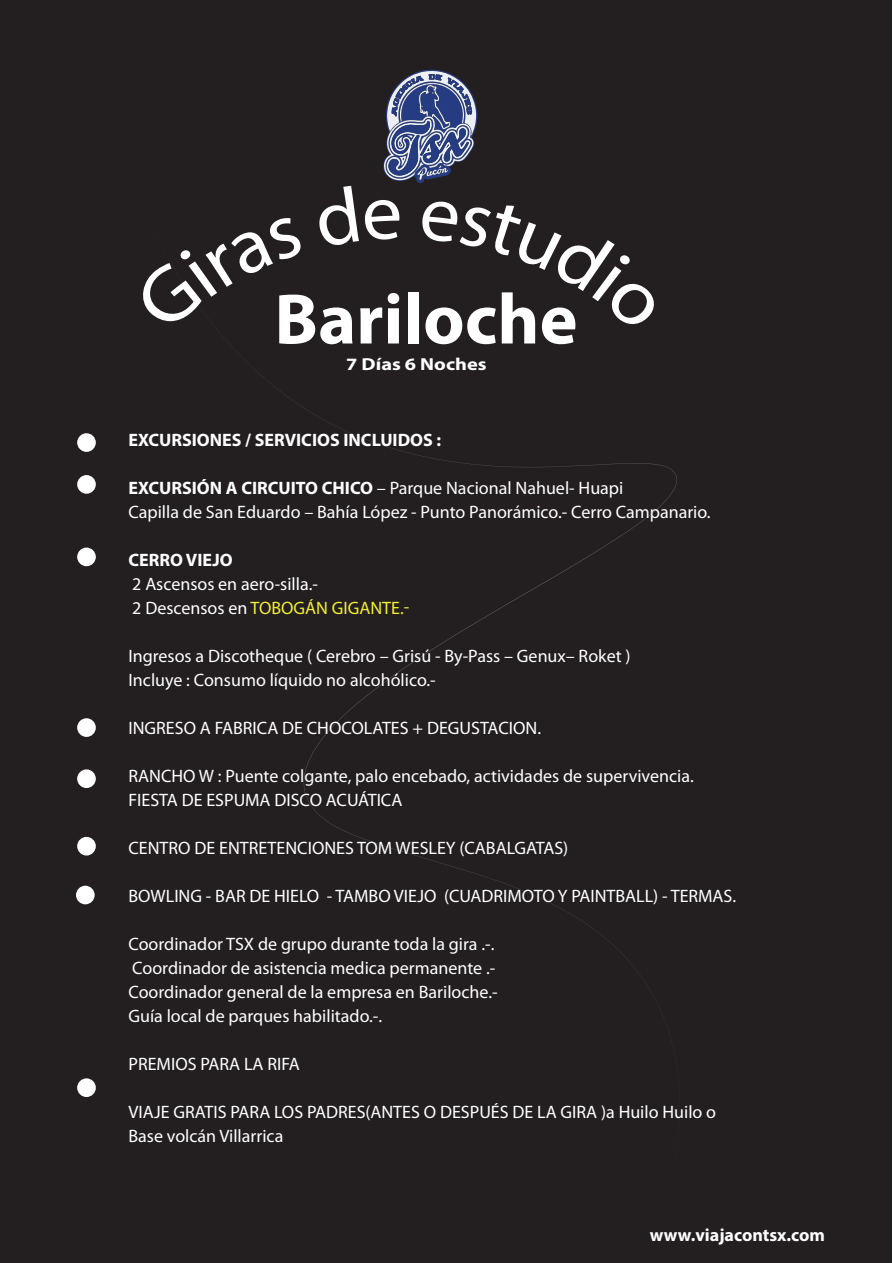
<style>
.page{position:relative;width:893px;height:1263px;background:#fff}
.page>*{position:absolute;margin:0;border:0;box-sizing:border-box;transform-origin:0 0}
.t1{font:700 72px "Myriad Pro";color:#fff}
.t2{font:18px/24px "Myriad Pro";color:#fff}
.t3{font:700 18px "Myriad Pro";color:#fff}
.t4{font:700 17.4px "Myriad Pro";color:#fff;scale:1.17 1}
.s1{font-weight:700}
.s2{color:#f4ed35}
</style>
<div class="page">
<div style="left:0;top:0;width:891px;height:1263px;background:#231f20"></div>
<svg style="left:143px;top:218px;width:158px;height:103px"></svg>
<div style="left:77px;top:433px;width:19px;height:19px;background:#fff;border-radius:50%"></div>
<div style="left:77px;top:475px;width:19px;height:19px;background:#fff;border-radius:50%"></div>
<div style="left:77px;top:548px;width:19px;height:18px;background:#fff;border-radius:50%"></div>
<div style="left:77px;top:718px;width:19px;height:19px;background:#fff;border-radius:50%"></div>
<div style="left:77px;top:769px;width:19px;height:19px;background:#fff;border-radius:50%"></div>
<div style="left:77px;top:837px;width:19px;height:18px;background:#fff;border-radius:50%"></div>
<div style="left:77px;top:1078px;width:19px;height:19px;background:#fff;border-radius:50%"></div>
<div style="left:76px;top:886px;width:19px;height:18px;background:#fff;border-radius:50%"></div>
<svg style="left:319px;top:70px;width:335px;height:254px"></svg>
<h1 class="t1" style="left:274px;top:272px;width:305px">Bariloche</h1>
<p class="t4" style="left:346px;top:352px;width:121px">7 Días 6 Noches</p>
<p class="t3" style="left:128px;top:428px;width:314px">EXCURSIONES / SERVICIOS INCLUIDOS :</p>
<p class="t2" style="left:128px;top:476px;width:584px"><span class="s1">EXCURSIÓN A CIRCUITO CHICO</span> – Parque Nacional Nahuel- Huapi<br>Capilla de San Eduardo – Bahía López - Punto Panorámico.- Cerro Campanario.</p>
<p class="t3" style="left:128px;top:548px;width:106px">CERRO VIEJO</p>
<p class="t2" style="left:132px;top:572px;width:278px">2 Ascensos en aero-silla.-<br>2 Descensos en <span class="s2">TOBOGÁN GIGANTE.-</span></p>
<p class="t2" style="left:128px;top:644px;width:504px">Ingresos a Discotheque ( Cerebro – Grisú - By-Pass – Genux– Roket )<br>Incluye : Consumo líquido no alcohólico.-</p>
<p class="t2" style="left:128px;top:716px;width:414px">INGRESO A FABRICA DE CHOCOLATES + DEGUSTACION.</p>
<p class="t2" style="left:128px;top:764px;width:567px">RANCHO W : Puente colgante, palo encebado, actividades de supervivencia.<br>FIESTA DE ESPUMA DISCO ACUÁTICA</p>
<p class="t2" style="left:128px;top:836px;width:441px">CENTRO DE ENTRETENCIONES TOM WESLEY (CABALGATAS)</p>
<p class="t2" style="left:128px;top:884px;width:609px">BOWLING - BAR DE HIELO - TAMBO VIEJO (CUADRIMOTO Y PAINTBALL) - TERMAS.</p>
<p class="t2" style="left:128px;top:932px;width:371px">Coordinador TSX de grupo durante toda la gira .-.<br>Coordinador de asistencia medica permanente .- Coordinador general de la empresa en Bariloche.- Guía local de parques habilitado.-.</p>
<p class="t2" style="left:128px;top:1052px;width:173px">PREMIOS PARA LA RIFA</p>
<p class="t2" style="left:128px;top:1100px;width:589px">VIAJE GRATIS PARA LOS PADRES(ANTES O DESPUÉS DE LA GIRA )a Huilo Huilo o<br>Base volcán Villarrica</p>
<p class="t3" style="left:650px;top:1223px;width:177px">www.viajacontsx.com</p>
</div>
